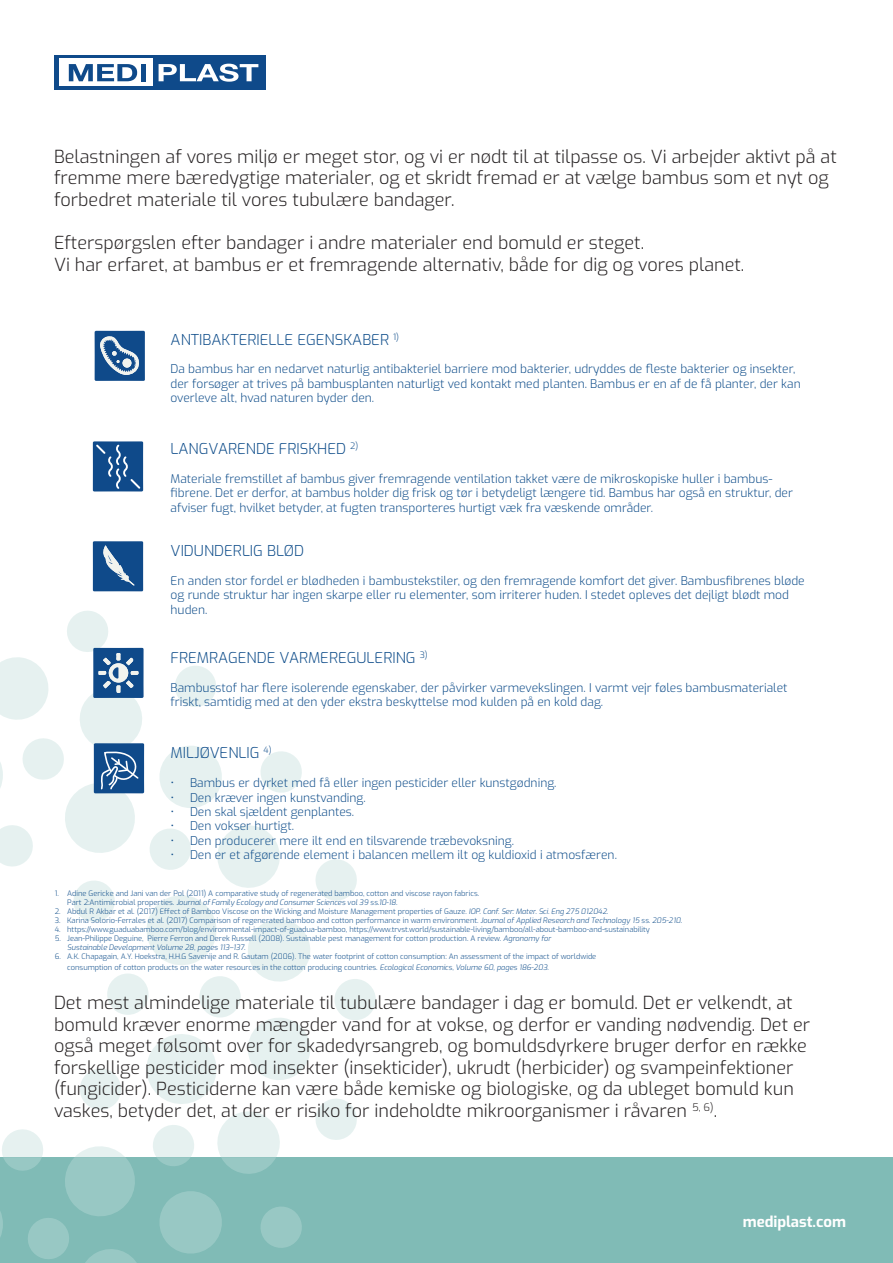
<style>
.page{position:relative;width:893px;height:1263px;background:#fff}
.page>*{position:absolute;margin:0;border:0;box-sizing:border-box;transform-origin:0 0}
.t1{font:300 18px/21.6px "Exo";color:#231f20}
.t2{font:300 15px "Exo";color:#0c4b89}
.t3{font:700 15px "Exo";color:#fff}
.t4{font:300 12px/14.4px "Exo";color:#0c4b89}
.t5{font:300 7.5px/9px "Exo";color:#0c4b89}
.s1{font-style:italic}
</style>
<div class="page">
<div style="left:0;top:1158px;width:893px;height:105px;background:#80bbb6"></div>
<div style="left:334px;top:979px;width:42px;height:41px;background:#e6f1f0;border-radius:50%"></div>
<div style="left:107px;top:973px;width:42px;height:42px;background:#e6f1f0;border-radius:50%"></div>
<div style="left:199px;top:976px;width:42px;height:41px;background:#e6f1f0;border-radius:50%"></div>
<svg style="left:0;top:1015px;width:359px;height:248px"></svg>
<div style="left:54px;top:55px;width:211px;height:35px;background:#0f4a8a"></div>
<div style="left:60px;top:59px;width:93px;height:27px;background:#fff"></div>
<svg style="left:69px;top:64px;width:68px;height:17px"></svg>
<hr style="left:141px;top:64px;width:4px;height:17px;background:#0f4a8a">
<svg style="left:159px;top:64px;width:99px;height:18px"></svg>
<svg style="left:93px;top:541px;width:50px;height:50px;background:#2c6097"></svg>
<svg style="left:0;top:611px;width:357px;height:373px"></svg>
<svg style="left:93px;top:441px;width:50px;height:50px;background:#265b95"></svg>
<svg style="left:95px;top:331px;width:50px;height:50px;background:#3d6c9e"></svg>
<h1 class="t1" style="left:54px;top:144px;width:784px">Belastningen af vores miljø er meget stor, og vi er nødt til at tilpasse os. Vi arbejder aktivt på at fremme mere bæredygtige materialer, og et skridt fremad er at vælge bambus som et nyt og forbedret materiale til vores tubulære bandager.</h1>
<h1 class="t1" style="left:54px;top:231px;width:692px">Efterspørgslen efter bandager i andre materialer end bomuld er steget.<br>Vi har erfaret, at bambus er et fremragende alternativ, både for dig og vores planet.</h1>
<p class="t2" style="left:171px;top:328px;width:230px">ANTIBAKTERIELLE EGENSKABER <sup>1)</sup></p>
<p class="t4" style="left:171px;top:361px;width:632px">Da bambus har en nedarvet naturlig antibakteriel barriere mod bakterier, udryddes de fleste bakterier og insekter, der forsøger at trives på bambusplanten naturligt ved kontakt med planten. Bambus er en af de få planter, der kan overleve alt, hvad naturen byder den.</p>
<p class="t2" style="left:171px;top:438px;width:189px">LANGVARENDE FRISKHED <sup>2)</sup></p>
<p class="t4" style="left:171px;top:471px;width:624px">Materiale fremstillet af bambus giver fremragende ventilation takket være de mikroskopiske huller i bambus&shy;fibrene. Det er derfor, at bambus holder dig frisk og tør i betydeligt længere tid. Bambus har også en struktur, der afviser fugt, hvilket betyder, at fugten transporteres hurtigt væk fra væskende områder.</p>
<p class="t2" style="left:171px;top:540px;width:135px">VIDUNDERLIG BLØD</p>
<p class="t4" style="left:171px;top:573px;width:636px">En anden stor fordel er blødheden i bambustekstiler, og den fremragende komfort det giver. Bambusfibrenes bløde og runde struktur har ingen skarpe eller ru elementer, som irriterer huden. I stedet opleves det dejligt blødt mod huden.</p>
<p class="t2" style="left:171px;top:646px;width:259px">FREMRAGENDE VARMEREGULERING <sup>3)</sup></p>
<p class="t4" style="left:171px;top:679px;width:618px">Bambusstof har flere isolerende egenskaber, der påvirker varmevekslingen. I varmt vejr føles bambusmaterialet friskt, samtidig med at den yder ekstra beskyttelse mod kulden på en kold dag.</p>
<p class="t2" style="left:171px;top:742px;width:103px">MILJØVENLIG <sup>4)</sup></p>
<p class="t4" style="left:171px;top:775px;width:387px">• Bambus er dyrket med få eller ingen pesticider eller kunstgødning.</p>
<p class="t4" style="left:171px;top:789px;width:197px">• Den kræver ingen kunstvanding.</p>
<p class="t4" style="left:171px;top:804px;width:185px">• Den skal sjældent genplantes.</p>
<p class="t4" style="left:171px;top:818px;width:125px">• Den vokser hurtigt.</p>
<p class="t4" style="left:171px;top:832px;width:345px">• Den producerer mere ilt end en tilsvarende træbevoksning.</p>
<p class="t4" style="left:171px;top:847px;width:448px">• Den er et afgørende element i balancen mellem ilt og kuldioxid i atmosfæren.</p>
<p class="t5" style="left:67px;top:889px;width:413px;text-indent:-13px">1. Adine Gericke and Jani van der Pol (2011) A comparative study of regenerated bamboo, cotton and viscose rayon fabrics.<br>Part 2:Antimicrobial properties. <span class="s1">Journal of Family Ecology and Consumer Sciences vol 39 ss.10-18</span>.</p>
<p class="t5" style="left:55px;top:907px;width:555px">2. Abdul R Akbar et al. (2017) Effect of Bamboo Viscose on the Wicking and Moisture Management properties of Gauze. <span class="s1">IOP. Conf. Ser: Mater. Sci. Eng 275 012042</span>.</p>
<p class="t5" style="left:55px;top:916px;width:629px">3. Karina Solorio-Ferrales et al. (2017) Comparison of regenerated bamboo and cotton performance in warm environment. <span class="s1">Journal of Applied Research and Technology 15 ss. 205-210</span>.</p>
<p class="t5" style="left:55px;top:925px;width:597px">4. https://www.guaduabamboo.com/blog/environmental-impact-of-guadua-bamboo, https://www.trvst.world/sustainable-living/bamboo/all-about-bamboo-and-sustainability</p>
<p class="t5" style="left:67px;top:934px;width:485px;text-indent:-13px">5. Jean-Philippe Deguine, Pierre Ferron and Derek Russell (2008). Sustainable pest management for cotton production. A review. <span class="s1">Agronomy for<br>Sustainable Development Volume 28, pages 113–137</span>.</p>
<p class="t5" style="left:67px;top:951px;width:531px;line-height:10.8px;text-indent:-13px">6. A.K. Chapagain, A.Y. Hoekstra, H.H.G Savenije and R. Gautam (2006). The water footprint of cotton consumption: An assessment of the impact of worldwide consumption of cotton products on the water resources in the cotton producing countries. <span class="s1">Ecological Economics, Volume 60, pages 186-203</span>.</p>
<p class="t1" style="left:54px;top:991px;width:758px">Det mest almindelige materiale til tubulære bandager i dag er bomuld. Det er velkendt, at bomuld kræver enorme mængder vand for at vokse, og derfor er vanding nødvendig. Det er også meget følsomt over for skadedyrsangreb, og bomuldsdyrkere bruger derfor en række forskellige pesticider mod insekter (insekticider), ukrudt (herbicider) og svampeinfektioner (fungicider). Pesticiderne kan være både kemiske og biologiske, og da ubleget bomuld kun vaskes, betyder det, at der er risiko for indeholdte mikroorganismer i råvaren <sup>5,</sup> <sup>6)</sup>.</p>
<p class="t3" style="left:743px;top:1210px;width:105px">mediplast.com</p>
</div>
